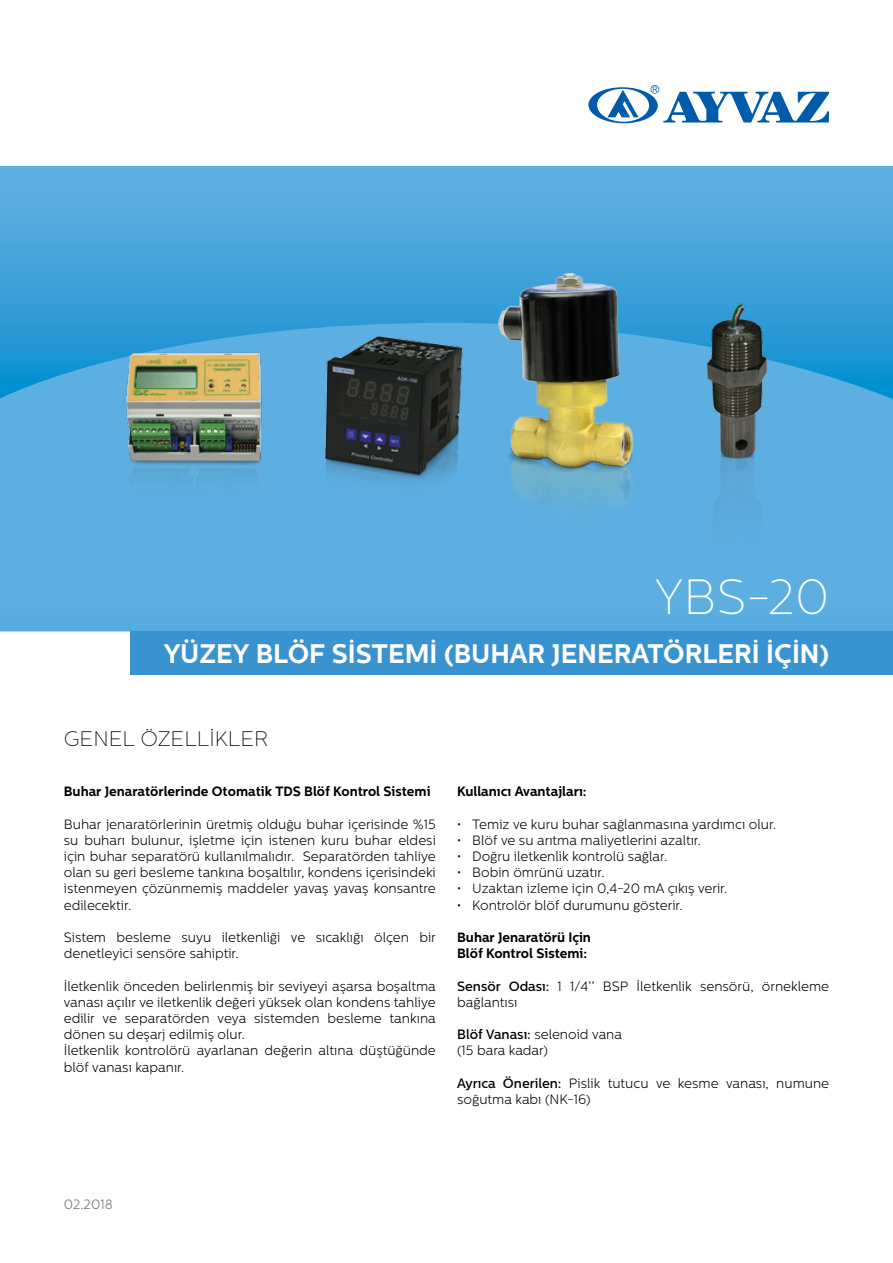
<style>
.page{position:relative;width:893px;height:1263px;background:#fff}
.page>*{position:absolute;margin:0;border:0;box-sizing:border-box;transform-origin:0 0}
.t1{font:100 49.35px "Centrale Sans";color:#fff}
.t2{font:700 26.85px "Centrale Sans";color:#fff}
.t3{font:100 21px "Centrale Sans";color:#000}
.t4{font:300 13.5px/16.2px "Centrale Sans";color:#000}
.t5{font:700 13.5px/16.2px "Centrale Sans";color:#000}
.t6{font:300 13.5px "Centrale Sans";color:#6d6e71}
.s1{font-weight:500}
</style>
<div class="page">
<svg style="left:0;top:166px;width:893px;height:157px;background:#4ca6dc"></svg>
<svg style="left:0;top:323px;width:893px;height:308px;background:#55ace0"></svg>
<div style="left:130px;top:631px;width:763px;height:43px;background:#3993cf"></div>
<svg style="left:588px;top:85px;width:241px;height:39px"></svg>
<img style="left:294px;top:325px;width:203px;height:203px">
<img style="left:104px;top:337px;width:179px;height:179px">
<img style="left:678px;top:303px;width:117px;height:243px">
<img style="left:498px;top:273px;width:138px;height:257px">
<h1 class="t1" style="left:655px;top:570px;width:176px">YBS-20</h1>
<h2 class="t2" style="left:164px;top:638px;width:667px">YÜZEY BLÖF SİSTEMİ (BUHAR JENERATÖRLERİ İÇİN)</h2>
<h3 class="t3" style="left:64px;top:727px;width:206px">GENEL ÖZELLİKLER</h3>
<p class="t5" style="left:64px;top:783px;width:368px">Buhar Jenaratörlerinde Otomatik TDS Blöf Kontrol Sistemi</p>
<p class="t4" style="left:64px;top:816px;width:374px;text-align:justify">Buhar jenaratörlerinin üretmiş olduğu buhar içerisinde %15 su buharı bulunur, işletme için istenen kuru buhar eldesi için buhar separatörü kullanılmalıdır. Separatörden tahliye olan su geri besleme tankına boşaltılır, kondens içerisindeki istenmeyen çözünmemiş maddeler yavaş yavaş konsantre edilecektir.</p>
<p class="t4" style="left:64px;top:929px;width:374px">Sistem besleme suyu iletkenliği ve sıcaklığı ölçen bir denetleyici sensöre sahiptir.</p>
<p class="t4" style="left:64px;top:978px;width:374px">İletkenlik önceden belirlenmiş bir seviyeyi aşarsa boşaltma vanası açılır ve iletkenlik değeri yüksek olan kondens tahliye edilir ve separatörden veya sistemden besleme tankına dönen su deşarj edilmiş olur.<br>İletkenlik kontrolörü ayarlanan değerin altına düştüğünde blöf vanası kapanır.</p>
<p class="t5" style="left:457px;top:783px;width:131px">Kullanıcı Avantajları:</p>
<p class="t4" style="left:457px;top:816px;width:321px">• Temiz ve kuru buhar sağlanmasına yardımcı olur.</p>
<p class="t4" style="left:457px;top:832px;width:245px">• Blöf ve su arıtma maliyetlerini azaltır.</p>
<p class="t4" style="left:457px;top:848px;width:212px">• Doğru iletkenlik kontrolü sağlar.</p>
<p class="t4" style="left:457px;top:864px;width:149px">• Bobin ömrünü uzatır.</p>
<p class="t4" style="left:457px;top:880px;width:272px">• Uzaktan izleme için 0,4-20 mA çıkış verir.</p>
<p class="t4" style="left:457px;top:897px;width:227px">• Kontrolör blöf durumunu gösterir.</p>
<p class="t5" style="left:457px;top:929px;width:135px">Buhar Jenaratörü Için<br>Blöf Kontrol Sistemi:</p>
<p class="t4" style="left:457px;top:978px;width:374px"><span class="s1">Sensör Odası:</span> 1 1/4’’ BSP İletkenlik sensörü, örnekleme bağlantısı</p>
<p class="t4" style="left:457px;top:1026px;width:166px"><span class="s1">Blöf Vanası:</span> selenoid vana (15 bara kadar)</p>
<p class="t4" style="left:457px;top:1075px;width:374px"><span class="s1">Ayrıca Önerilen:</span> Pislik tutucu ve kesme vanası, numune soğutma kabı (NK-16)</p>
<p class="t6" style="left:64px;top:1197px;width:50px">02.2018</p>
</div>
